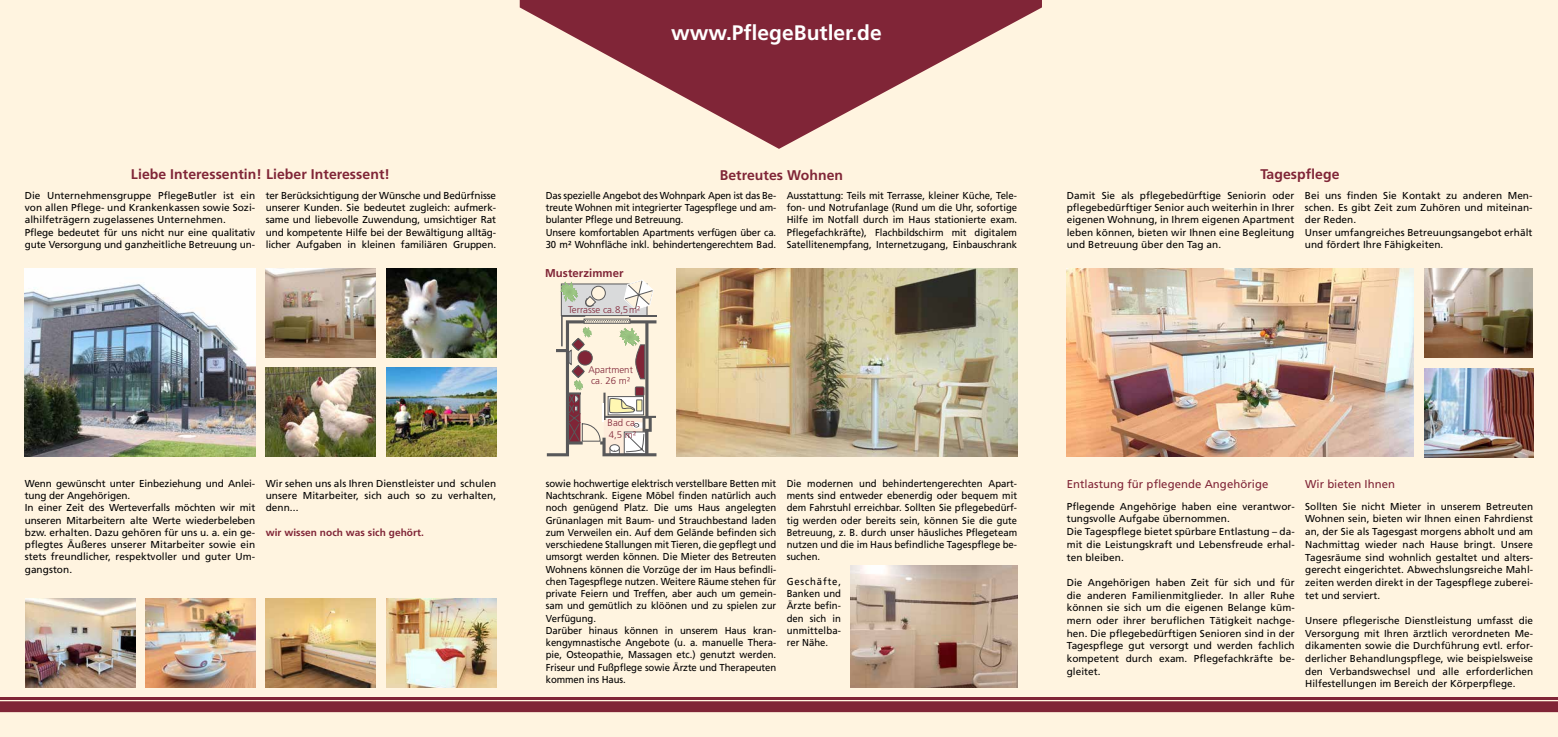
<style>
.page{position:relative;width:1558px;height:737px;background:#fff4e0}
.page>*{position:absolute;margin:0;border:0;box-sizing:border-box;transform-origin:0 0}
.t1{font:700 21px "Frutiger";color:#fff}
.t2{font:700 14px "Frutiger";letter-spacing:.005em;color:#802537}
.t3{font:11.38px "Frutiger";letter-spacing:.005em;color:#802537}
.t4{font:700 11.38px "Frutiger";letter-spacing:.005em;color:#802537}
.t5{font:10.06px/12.2px "Frutiger";letter-spacing:-.005em;color:#000;text-align:justify}
.t6{font:10.06px/12.2px "Frutiger";letter-spacing:-.005em;color:#000;text-align:justify;scale:.95 1}
.t7{font:700 10.06px "Frutiger";letter-spacing:.005em;color:#802537}
.t8{font:300 9.62px/11.5px "Frutiger";color:#802537}
</style>
<div class="page">
<img style="left:25px;top:268px;width:230px;height:188px">
<img style="left:266px;top:268px;width:110px;height:89px">
<div style="left:0;top:701px;width:1558px;height:11px;background:#802537"></div>
<hr style="left:0;top:697px;width:1558px;height:3px;background:#802537">
<svg style="left:520px;top:0;width:522px;height:149px;fill:#802537"></svg>
<img style="left:1067px;top:268px;width:347px;height:188px">
<img style="left:1424px;top:268px;width:108px;height:89px">
<img style="left:25px;top:598px;width:110px;height:89px">
<img style="left:145px;top:598px;width:110px;height:89px">
<img style="left:386px;top:598px;width:110px;height:89px">
<img style="left:851px;top:566px;width:166px;height:121px">
<svg style="left:547px;top:280px;width:109px;height:176px"></svg>
<img style="left:266px;top:598px;width:109px;height:89px">
<img style="left:676px;top:268px;width:341px;height:188px">
<img style="left:1424px;top:369px;width:109px;height:89px">
<img style="left:386px;top:268px;width:110px;height:89px">
<img style="left:266px;top:367px;width:110px;height:89px">
<img style="left:386px;top:367px;width:110px;height:89px">
<h1 class="t1" style="left:671px;top:21px;width:212px">www.PflegeButler.de</h1>
<h2 class="t2" style="left:131px;top:166px;width:260px">Liebe Interessentin! Lieber Interessent!</h2>
<p class="t5" style="left:25px;top:189px;width:232px;text-align:left">Die Unternehmensgruppe PflegeButler ist ein von allen Pflege- und Krankenkassen sowie Sozi&shy;alhilfeträgern zugelassenes Unternehmen.<br>Pflege bedeutet für uns nicht nur eine qualitativ gute Versorgung und ganzheitliche Betreuung un-</p>
<p class="t5" style="left:266px;top:189px;width:232px">ter Berücksichtigung der Wünsche und Bedürfnisse unserer Kunden. Sie bedeutet zugleich: aufmerk&shy;same und liebevolle Zuwendung, umsichtiger Rat und kompetente Hilfe bei der Bewältigung alltäg&shy;licher Aufgaben in kleinen familiären Gruppen.</p>
<h2 class="t2" style="left:720px;top:166px;width:125px">Betreutes Wohnen</h2>
<h2 class="t2" style="left:1260px;top:166px;width:81px">Tagespflege</h2>
<p class="t6" style="left:546px;top:189px;width:244px;text-align:left">Das spezielle Angebot des Wohnpark Apen ist das Be&shy;treute Wohnen mit integrierter Tagespflege und am&shy;bulanter Pflege und Betreuung.<br>Unsere komfortablen Apartments verfügen über ca.<br>30 m² Wohnfläche inkl. behindertengerechtem Bad.</p>
<p class="t6" style="left:787px;top:189px;width:244px">Ausstattung: Teils mit Terrasse, kleiner Küche, Tele&shy;fon- und Notrufanlage (Rund um die Uhr, sofortige Hilfe im Notfall durch im Haus stationierte exam.<br>Pflegefachkräfte), Flachbildschirm mit digitalem Satellitenempfang, Internetzugang, Einbauschrank</p>
<p class="t5" style="left:1067px;top:189px;width:229px">Damit Sie als pflegebedürftige Seniorin oder pflegebedürftiger Senior auch weiterhin in Ihrer eigenen Wohnung, in Ihrem eigenen Apartment leben können, bieten wir Ihnen eine Begleitung und Betreuung über den Tag an.</p>
<p class="t5" style="left:1305px;top:189px;width:229px;text-align:left">Bei uns finden Sie Kontakt zu anderen Men&shy;schen. Es gibt Zeit zum Zuhören und miteinan&shy;der Reden.<br>Unser umfangreiches Betreuungsangebot erhält und fördert Ihre Fähigkeiten.</p>
<p class="t4" style="left:545px;top:266px;width:80px">Musterzimmer</p>
<p class="t8" style="left:568px;top:303px;width:74px">Terrasse ca.8,5m²</p>
<p class="t8" style="left:588px;top:363px;width:46px">Apartment ca. 26 m²</p>
<p class="t8" style="left:608px;top:417px;width:31px">Bad ca.<br>4,5 m²</p>
<p class="t5" style="left:25px;top:477px;width:232px;text-align:left">Wenn gewünscht unter Einbeziehung und Anlei&shy;tung der Angehörigen.<br>In einer Zeit des Werteverfalls möchten wir mit unseren Mitarbeitern alte Werte wiederbeleben bzw. erhalten. Dazu gehören für uns u. a. ein ge&shy;pflegtes Äußeres unserer Mitarbeiter sowie ein stets freundlicher, respektvoller und guter Um&shy;gangston.</p>
<p class="t5" style="left:266px;top:477px;width:232px">Wir sehen uns als Ihren Dienstleister und schulen unsere Mitarbeiter, sich auch so zu verhalten, denn...</p>
<p class="t7" style="left:266px;top:526px;width:160px">wir wissen noch was sich gehört.</p>
<p class="t6" style="left:546px;top:477px;width:244px;text-align:left">sowie hochwertige elektrisch verstellbare Betten mit Nachtschrank. Eigene Möbel finden natürlich auch noch genügend Platz. Die ums Haus angelegten Grünanlagen mit Baum- und Strauchbestand laden zum Verweilen ein. Auf dem Gelände befinden sich verschiedene Stallungen mit Tieren, die gepflegt und umsorgt werden können. Die Mieter des Betreuten Wohnens können die Vorzüge der im Haus befindli&shy;chen Tagespflege nutzen. Weitere Räume stehen für private Feiern und Treffen, aber auch um gemein&shy;sam und gemütlich zu klöönen und zu spielen zur Verfügung.<br>Darüber hinaus können in unserem Haus kran&shy;kengymnastische Angebote (u. a. manuelle Thera&shy;pie, Osteopathie, Massagen etc.) genutzt werden.<br>Friseur und Fußpflege sowie Ärzte und Therapeuten kommen ins Haus.</p>
<p class="t6" style="left:787px;top:477px;width:244px">Die modernen und behindertengerechten Apart&shy;ments sind entweder ebenerdig oder bequem mit dem Fahrstuhl erreichbar. Sollten Sie pflegebedürf&shy;tig werden oder bereits sein, können Sie die gute Betreuung, z. B. durch unser häusliches Pflegeteam nutzen und die im Haus befindliche Tagespflege be&shy;suchen.</p>
<p class="t6" style="left:787px;top:575px;width:59px">Geschäfte, Banken und Ärzte befin&shy;den sich in unmittelba&shy;rer Nähe.</p>
<p class="t3" style="left:1067px;top:477px;width:203px">Entlastung für pflegende Angehörige</p>
<p class="t5" style="left:1067px;top:500px;width:229px;line-height:12.7px;text-align:left">Pflegende Angehörige haben eine verantwor&shy;tungsvolle Aufgabe übernommen.<br>Die Tagespflege bietet spürbare Entlastung – da&shy;mit die Leistungskraft und Lebensfreude erhal&shy;ten bleiben.</p>
<p class="t5" style="left:1067px;top:576px;width:229px;line-height:12.7px">Die Angehörigen haben Zeit für sich und für die anderen Familienmitglieder. In aller Ruhe können sie sich um die eigenen Belange küm&shy;mern oder ihrer beruflichen Tätigkeit nachge&shy;hen. Die pflegebedürftigen Senioren sind in der Tagespflege gut versorgt und werden fachlich kompetent durch exam. Pflegefachkräfte be&shy;gleitet.</p>
<p class="t3" style="left:1305px;top:477px;width:91px">Wir bieten Ihnen</p>
<p class="t5" style="left:1305px;top:500px;width:229px;line-height:12.7px">Sollten Sie nicht Mieter in unserem Betreuten Wohnen sein, bieten wir Ihnen einen Fahrdienst an, der Sie als Tagesgast morgens abholt und am Nachmittag wieder nach Hause bringt. Unsere Tagesräume sind wohnlich gestaltet und alters&shy;gerecht eingerichtet. Abwechslungsreiche Mahl&shy;zeiten werden direkt in der Tagespflege zuberei&shy;tet und serviert.</p>
<p class="t5" style="left:1305px;top:614px;width:229px;line-height:12.7px">Unsere pflegerische Dienstleistung umfasst die Versorgung mit Ihren ärztlich verordneten Me&shy;dikamenten sowie die Durchführung evtl. erfor&shy;derlicher Behandlungspflege, wie beispielsweise den Verbandswechsel und alle erforderlichen Hilfestellungen im Bereich der Körperpflege.</p>
</div>
